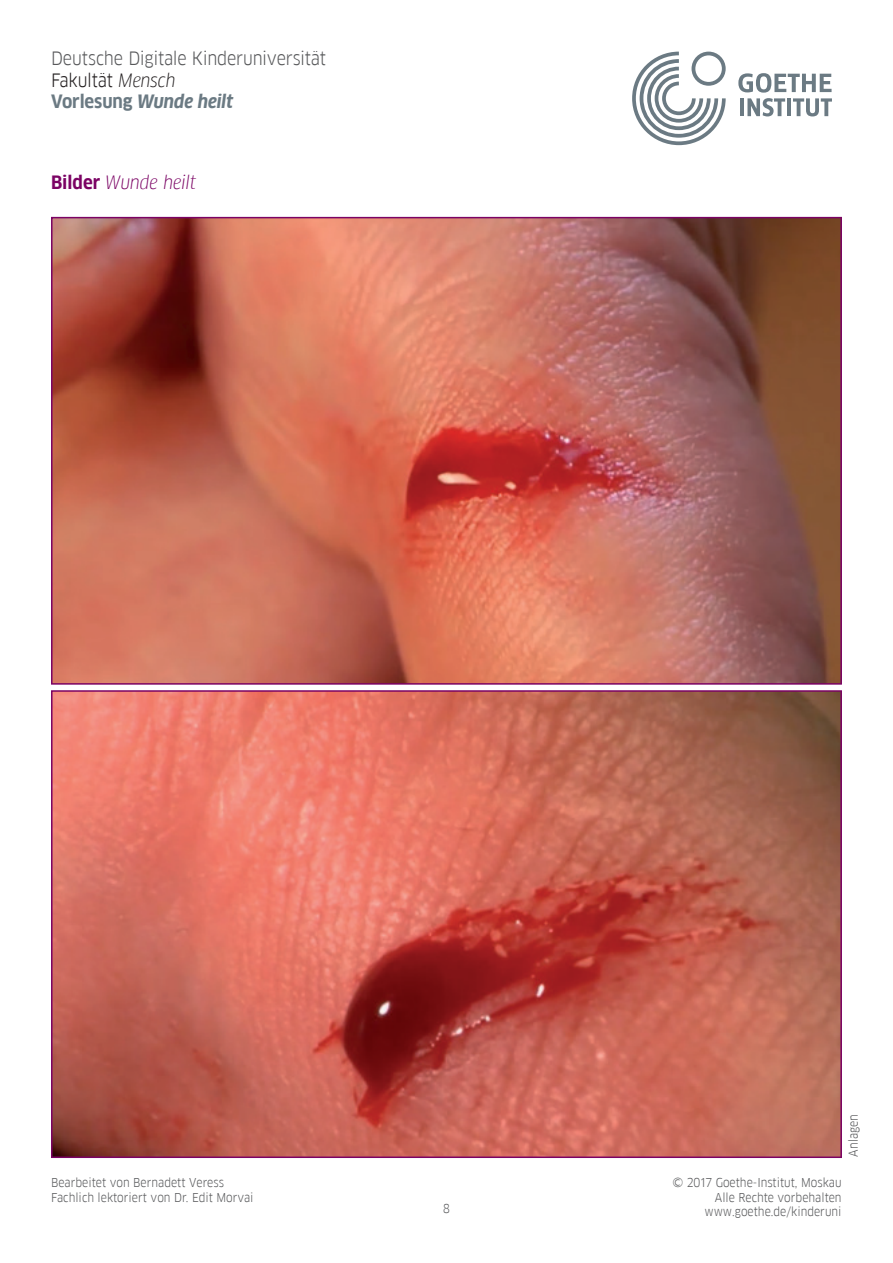
<style>
.page{position:relative;width:893px;height:1263px;background:#fff}
.page>*{position:absolute;margin:0;border:0;box-sizing:border-box;transform-origin:0 0}
.t1{font:18px/21.6px "Goethe FF Clan";letter-spacing:-.015em;color:#57585a}
.t2{font:italic 18px "Goethe FF Clan";color:#7b0364}
.t3{font:12px/14.4px "Goethe FF Clan";color:#57585a;text-align:right}
.s1{color:#231f20}
.s2{font-style:italic;color:#231f20}
.s3{font-weight:700;color:#6b7a83}
.s4{font-weight:700;font-style:italic;color:#6b7a83}
.s5{font-weight:700;font-style:normal}
</style>
<div class="page">
<svg style="left:632px;top:52px;width:94px;height:93px"></svg>
<svg style="left:738px;top:73px;width:94px;height:43px"></svg>
<img style="left:51px;top:217px;width:791px;height:468px">
<svg style="left:51px;top:690px;width:791px;height:468px;background:#c66456"></svg>
<h1 class="t1" style="left:51px;top:48px;width:277px">Deutsche Digitale Kinderuniversität<br><span class="s1">Fakultä t</span> <span class="s2">Mensch<br></span><span class="s3">Vorlesung</span> <span class="s4">Wunde heilt</span></h1>
<h1 class="t2" style="left:51px;top:171px;width:147px"><span class="s5">Bilder</span> Wunde heilt</h1>
<p class="t3" style="left:846px;top:1157px;width:44px;rotate:-90deg">Anlagen</p>
<p class="t3" style="left:51px;top:1175px;width:174px">Bearbeitet von Bernadett Veress</p>
<p class="t3" style="left:672px;top:1175px;width:171px">© 2017 Goethe-Institut, Moskau</p>
<p class="t3" style="left:51px;top:1190px;width:204px">Fachlich lektoriert von Dr. Edit Morvai</p>
<p class="t3" style="left:704px;top:1190px;width:139px">Alle Rechte vorbehalten www.goethe.de/kinderuni</p>
<p class="t3" style="left:443px;top:1202px;width:8px">8</p>
</div>
